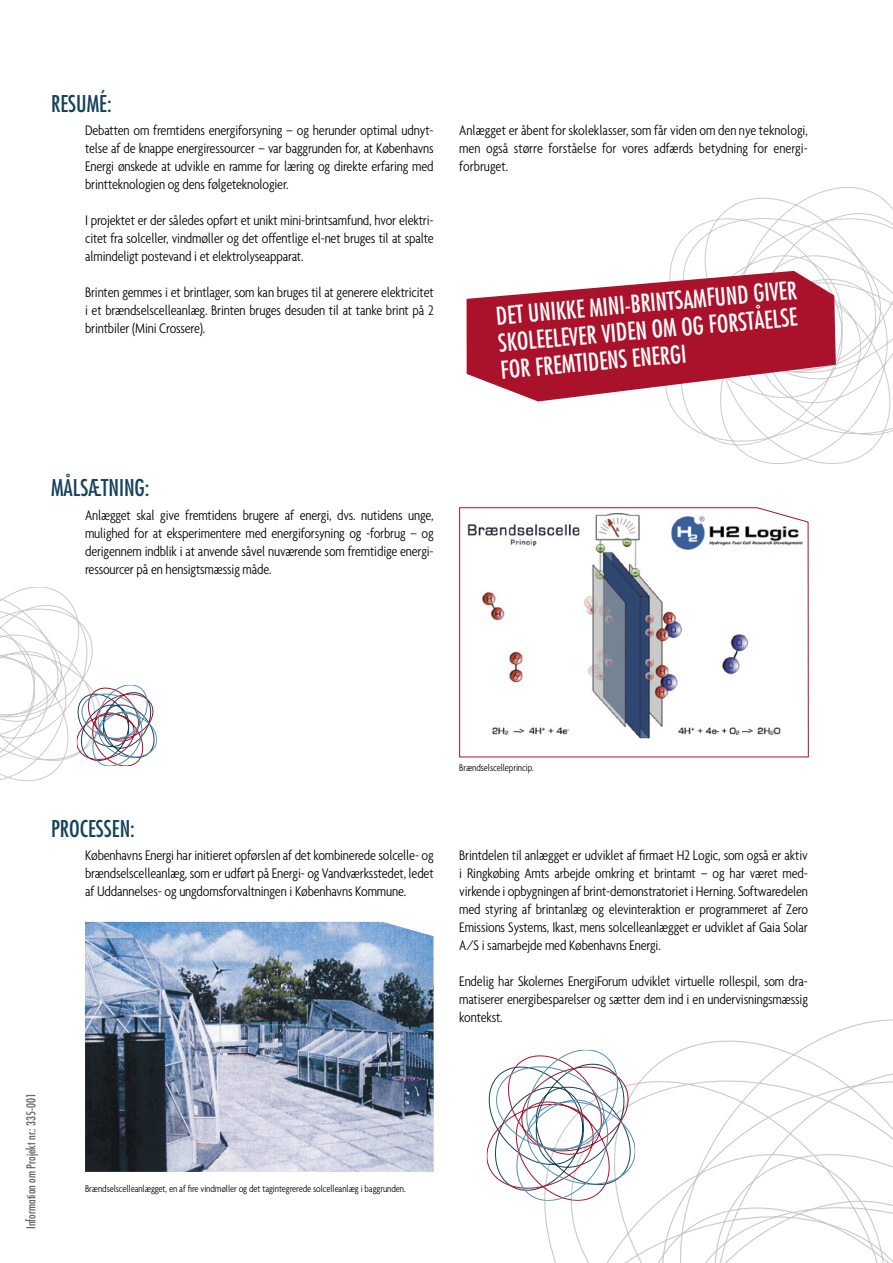
<style>
.page{position:relative;width:893px;height:1263px;background:#fff}
.page>*{position:absolute;margin:0;border:0;box-sizing:border-box;transform-origin:0 0}
.t1{font:condensed 24px/27px "Futura";color:#fff;text-align:justify}
.t2{font:condensed 22.5px "Futura";color:#15425c}
.t3{font:300 condensed 15px/18px "Agenda";letter-spacing:-.01em;color:#000;text-align:justify}
.t4{font:condensed 12px "Futura";color:#636363}
.t5{font:300 condensed 10.5px "Agenda";letter-spacing:-.01em;color:#000}
</style>
<div class="page">
<div style="left:25px;top:1102px;width:12px;height:7px;border:3px solid #fff;border-radius:50%"></div>
<div style="left:26px;top:1103px;width:10px;height:5px;border:3px solid #fff;border-radius:50%"></div>
<div style="left:25px;top:1097px;width:12px;height:7px;border:3px solid #fff;border-radius:50%"></div>
<div style="left:26px;top:1098px;width:10px;height:5px;border:3px solid #fff;border-radius:50%"></div>
<svg style="left:25px;top:1097px;width:12px;height:3px"></svg>
<svg style="left:670px;top:187px;width:223px;height:277px"></svg>
<svg style="left:466px;top:267px;width:375px;height:140px;fill:#a9122a"></svg>
<svg style="left:459px;top:507px;width:350px;height:251px"></svg>
<svg style="left:0;top:587px;width:157px;height:194px"></svg>
<svg style="left:544px;top:1019px;width:349px;height:244px"></svg>
<svg style="left:486px;top:1049px;width:149px;height:152px"></svg>
<img style="left:85px;top:922px;width:349px;height:250px">
<h2 class="t2" style="left:51px;top:90px;width:62px">RESUMÉ:</h2>
<p class="t3" style="left:85px;top:121px;width:350px">Debatten om fremtidens energiforsyning – og herunder optimal udnyt&shy;telse af de knappe energiressourcer – var baggrunden for, at Københavns Energi ønskede at udvikle en ramme for læring og direkte erfaring med brintteknologien og dens følgeteknologier.</p>
<p class="t3" style="left:85px;top:211px;width:350px">I projektet er der således opført et unikt mini-brintsamfund, hvor elektri&shy;citet fra solceller, vindmøller og det offentlige el-net bruges til at spalte almindeligt postevand i et elektrolyseapparat.</p>
<p class="t3" style="left:85px;top:283px;width:350px">Brinten gemmes i et brintlager, som kan bruges til at generere elektricitet i et brændselscelleanlæg. Brinten bruges desuden til at tanke brint på 2 brintbiler (Mini Crossere).</p>
<p class="t3" style="left:459px;top:121px;width:350px">Anlægget er åbent for skoleklasser, som får viden om den nye teknologi, men også større forståelse for vores adfærds betydning for energi&shy;forbruget.</p>
<h1 class="t1" style="left:495px;top:302px;width:304px;rotate:-5deg">DET UNIKKE MINI-BRINTSAMFUND GIVER SKOLEELEVER VIDEN OM OG FORSTÅELSE FOR FREMTIDENS ENERGI</h1>
<h2 class="t2" style="left:51px;top:474px;width:100px">MÅLSÆTNING:</h2>
<p class="t3" style="left:85px;top:505px;width:350px">Anlægget skal give fremtidens brugere af energi, dvs. nutidens unge, mulighed for at eksperimentere med energiforsyning og -forbrug – og derigennem indblik i at anvende såvel nuværende som fremtidige energi&shy;ressourcer på en hensigtsmæssig måde.</p>
<h2 class="t2" style="left:51px;top:814px;width:85px">PROCESSEN:</h2>
<p class="t5" style="left:459px;top:762px;width:76px">Brændselscelleprincip.</p>
<p class="t3" style="left:85px;top:846px;width:350px">Københavns Energi har initieret opførslen af det kombinerede solcelle- og brændselscelleanlæg, som er udført på Energi- og Vandværksstedet, ledet af Uddannelses- og ungdomsforvaltningen i Københavns Kommune.</p>
<p class="t3" style="left:459px;top:846px;width:350px">Brintdelen til anlægget er udviklet af firmaet H2 Logic, som også er aktiv i Ringkøbing Amts arbejde omkring et brintamt – og har været med&shy;virkende i opbygningen af brint-demonstratoriet i Herning. Softwaredelen med styring af brintanlæg og elevinteraktion er programmeret af Zero Emissions Systems, Ikast, mens solcelleanlægget er udviklet af Gaia Solar A/S i samarbejde med Københavns Energi.</p>
<p class="t3" style="left:459px;top:972px;width:350px">Endelig har Skolernes EnergiForum udviklet virtuelle rollespil, som dra&shy;matiserer energibesparelser og sætter dem ind i en undervisningsmæssig kontekst.</p>
<p class="t4" style="left:23px;top:1229px;width:137px;rotate:-90deg">Information om Projekt nr.: 335-001</p>
<p class="t5" style="left:85px;top:1183px;width:322px">Brændselscelleanlægget, en af fire vindmøller og det tagintegrerede solcelleanlæg i baggrunden.</p>
</div>
